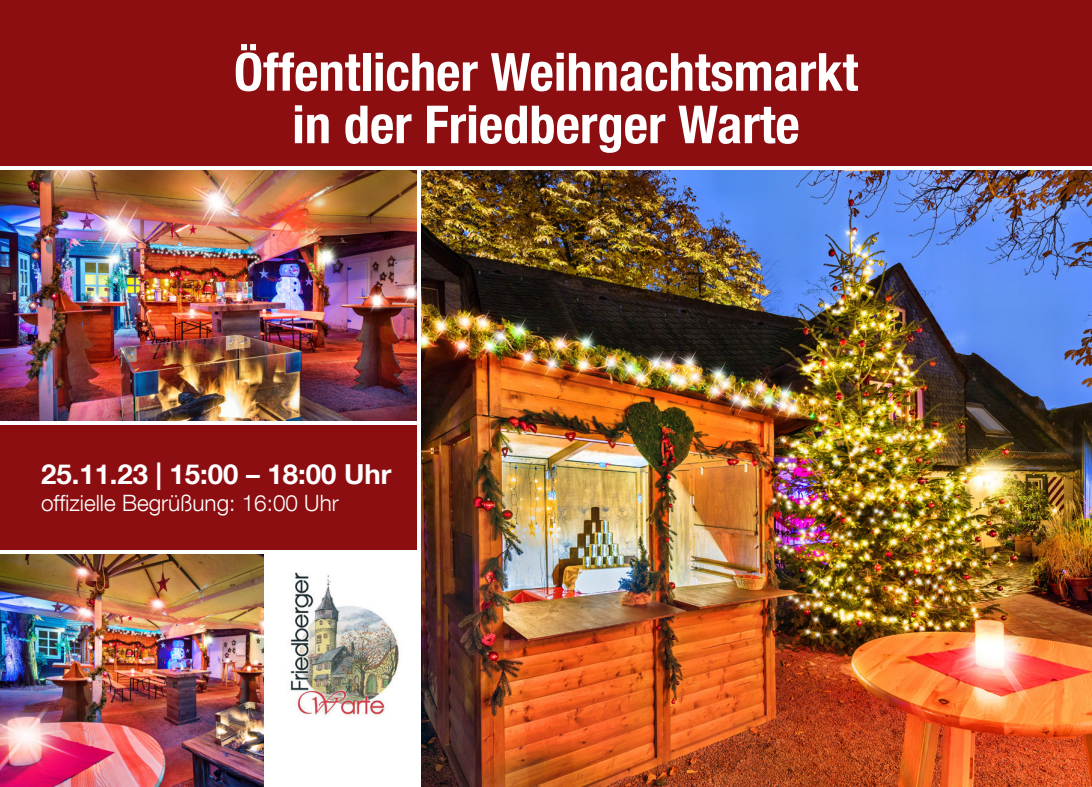
<style>
.page{position:relative;width:1092px;height:787px;background:#fff}
.page>*{position:absolute;margin:0;border:0;box-sizing:border-box;transform-origin:0 0}
.t1{font:700 condensed 52.5px/52.5px "Helvetica Neue LT Com";color:#fff;text-align:center}
.t2{font:700 27.5px "Helvetica Neue LT Com";color:#fff}
.t3{font:300 22.5px "Helvetica Neue LT Com";color:#fff}
</style>
<div class="page">
<img style="left:422px;top:171px;width:669px;height:616px">
<div style="left:0;top:0;width:1091px;height:166px;background:#8d0e11"></div>
<img style="left:0;top:171px;width:416px;height:249px">
<img style="left:0;top:554px;width:263px;height:233px">
<div style="left:0;top:425px;width:416px;height:124px;background:#8d0e11"></div>
<img style="left:290px;top:572px;width:109px;height:145px">
<p class="t1" style="left:234px;top:46px;width:625px">Öffentlicher Weihnachtsmarkt in der Friedberger Warte</p>
<p class="t2" style="left:41px;top:456px;width:352px">25.11.23 | 15:00 – 18:00 Uhr</p>
<p class="t3" style="left:41px;top:489px;width:299px">offizielle Begrüßung: 16:00 Uhr</p>
</div>
